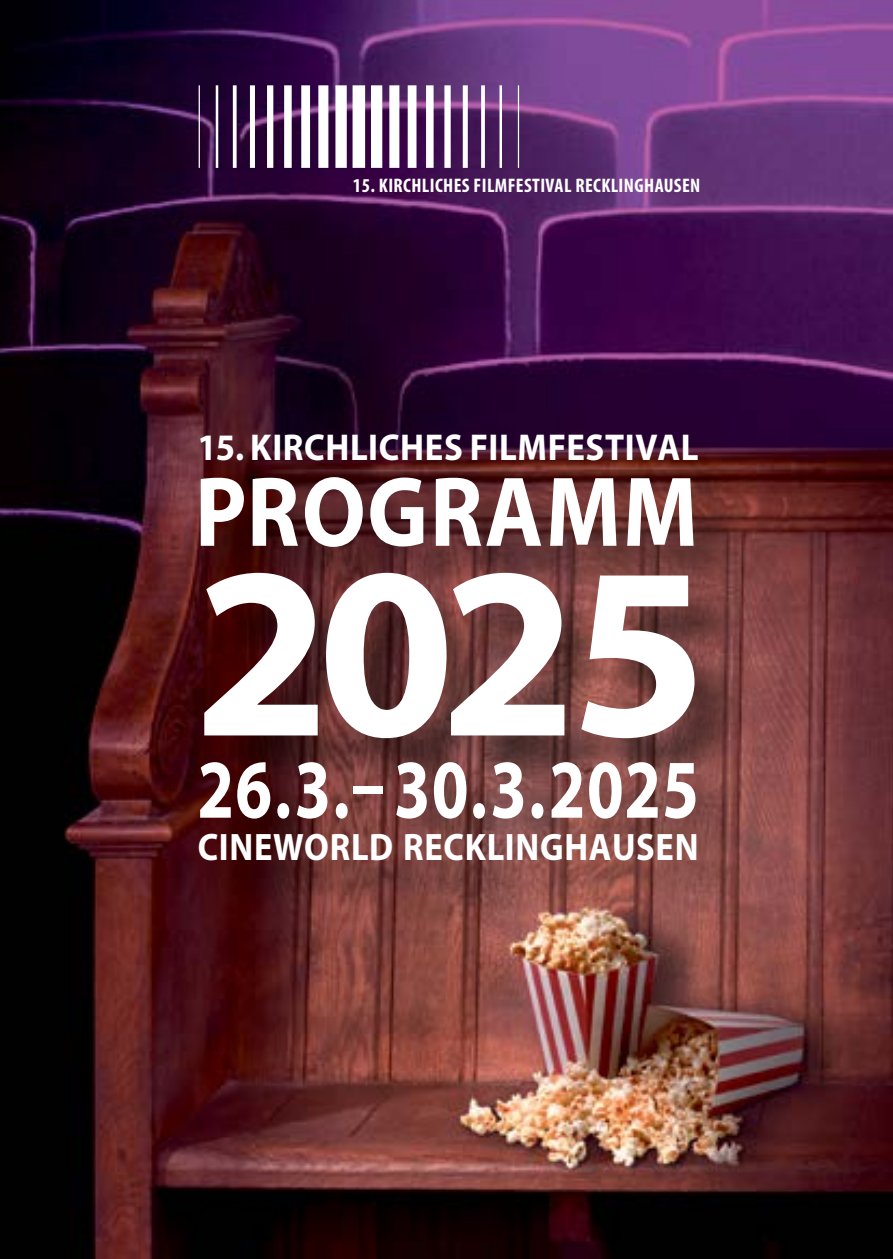
<style>
.page{position:relative;width:893px;height:1259px;background:#fff}
.page>*{position:absolute;margin:0;border:0;box-sizing:border-box;transform-origin:0 0}
.t1{font:700 246px "Myriad Pro";color:#fff}
.t2{font:700 100.2px "Myriad Pro";letter-spacing:.02em;color:#fff;scale:.89 1}
.t3{font:700 84px "Myriad Pro";letter-spacing:.015em;color:#fff;scale:.79 1}
.t4{font:700 38.4px "Myriad Pro";letter-spacing:.02em;color:#fff;scale:.9 1}
.t5{font:700 37.5px "Myriad Pro";letter-spacing:.015em;color:#fff;scale:.93 1}
.t6{font:700 condensed 19.8px "Myriad Pro";letter-spacing:.02em;color:#fff}
</style>
<div class="page">
<img style="left:0;top:0;width:893px;height:1259px">
<div style="left:353px;top:85px;width:12px;height:83px;background:#fff"></div>
<div style="left:335px;top:85px;width:12px;height:83px;background:#fff"></div>
<div style="left:318px;top:85px;width:10px;height:83px;background:#fff"></div>
<div style="left:301px;top:85px;width:9px;height:83px;background:#fff"></div>
<div style="left:284px;top:85px;width:8px;height:83px;background:#fff"></div>
<div style="left:267px;top:85px;width:6px;height:83px;background:#fff"></div>
<div style="left:250px;top:85px;width:5px;height:83px;background:#fff"></div>
<svg style="left:233px;top:85px;width:4px;height:83px"></svg>
<hr style="left:216px;top:85px;width:2px;height:83px;background:#fff">
<hr style="left:199px;top:85px;width:1px;height:83px;background:#fff">
<div style="left:371px;top:85px;width:11px;height:83px;background:#fff"></div>
<div style="left:389px;top:85px;width:10px;height:83px;background:#fff"></div>
<div style="left:408px;top:85px;width:8px;height:83px;background:#fff"></div>
<div style="left:426px;top:85px;width:8px;height:83px;background:#fff"></div>
<div style="left:444px;top:85px;width:7px;height:83px;background:#fff"></div>
<div style="left:463px;top:85px;width:5px;height:83px;background:#fff"></div>
<svg style="left:481px;top:85px;width:4px;height:83px"></svg>
<hr style="left:499px;top:85px;width:3px;height:83px;background:#fff">
<hr style="left:518px;top:85px;width:1px;height:83px;background:#fff">
<div style="left:202px;top:436px;width:553px;height:482px;background:#000;opacity:.5"></div>
<p class="t6" style="left:353px;top:173px;width:349px">15. KIRCHLICHES FILMFESTIVAL RECKLINGHAUSEN</p>
<h3 class="t5" style="left:197px;top:423px;width:540px">15. KIRCHLICHES FILMFESTIVAL</h3>
<h2 class="t2" style="left:195px;top:447px;width:567px">PROGRAMM</h2>
<h1 class="t1" style="left:194px;top:492px;width:515px">2025</h1>
<h3 class="t3" style="left:197px;top:734px;width:636px">26.3.– 30.3.2025</h3>
<h3 class="t4" style="left:198px;top:822px;width:558px">CINEWORLD RECKLINGHAUSEN</h3>
</div>
